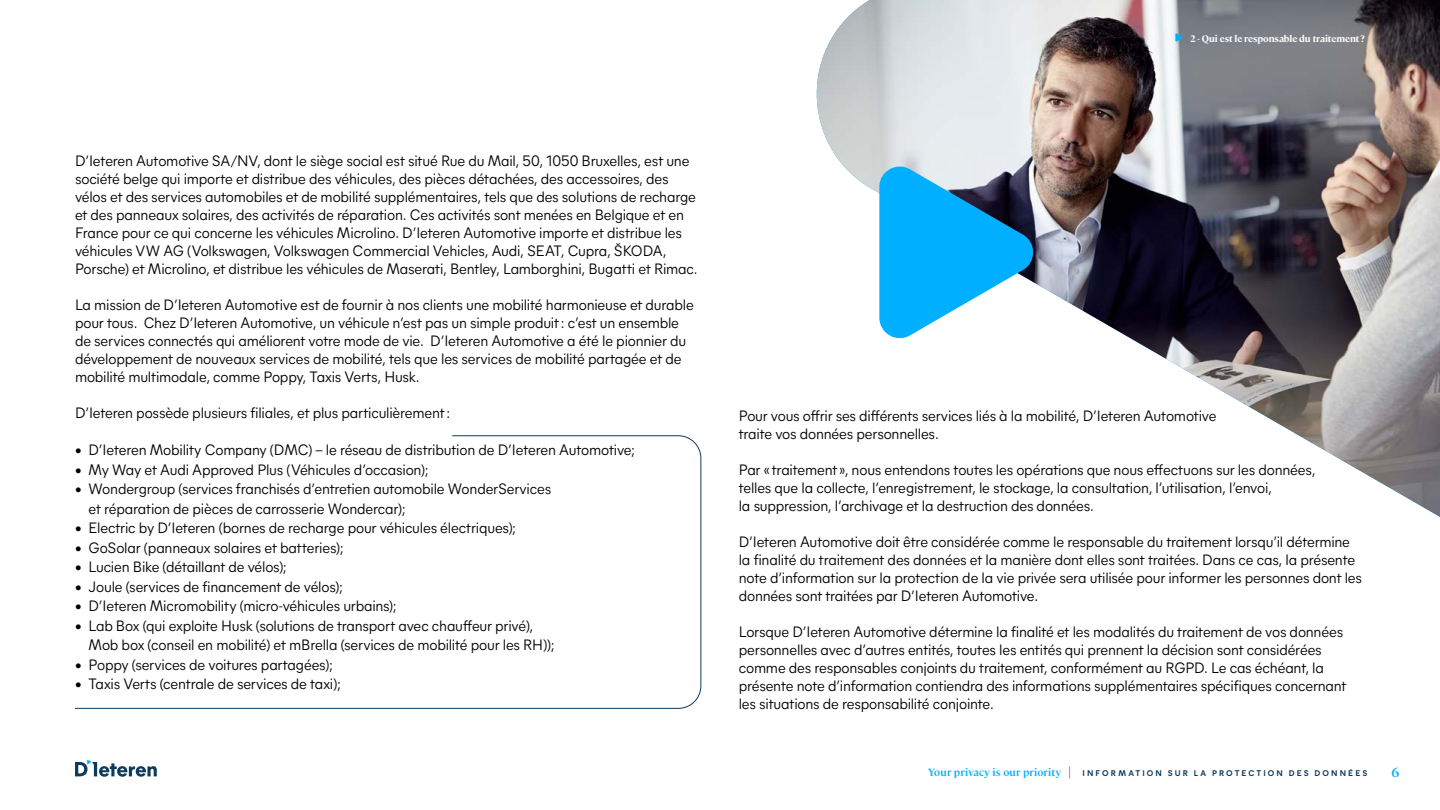
<style>
.page{position:relative;width:1440px;height:810px;background:#fff}
.page>*{position:absolute;margin:0;border:0;box-sizing:border-box;transform-origin:0 0}
.t1{font:15px/18px "Mier A";letter-spacing:-.015em;color:#000}
.t2{font:600 13.5px "Cambon";color:#00afff}
.t3{font:600 10.5px "Cambon";letter-spacing:.01em;color:#00afff}
.t4{font:700 9.45px "Cambon";letter-spacing:-.005em;color:#fff}
.t5{font:700 8.25px "Mier A";letter-spacing:.255em;color:#0d3b5c}
.s1{font-size:15.75px;color:#0d3b5c}
</style>
<div class="page">
<svg style="left:75px;top:760px;width:82px;height:17px"></svg>
<svg style="left:75px;top:435px;width:627px;height:274px"></svg>
<img style="left:816px;top:0;width:624px;height:517px">
<svg style="left:879px;top:161px;width:158px;height:182px"></svg>
<svg style="left:1175px;top:33px;width:8px;height:9px"></svg>
<p class="t4" style="left:1190px;top:31px;width:176px">2 - Qui est le responsable du traitement ?</p>
<p class="t1" style="left:75px;top:151px;width:624px">D’Ieteren Automotive SA/NV, dont le siège social est situé Rue du Mail, 50, 1050 Bruxelles, est une société belge qui importe et distribue des véhicules, des pièces détachées, des accessoires, des vélos et des services automobiles et de mobilité supplémentaires, tels que des solutions de recharge et des panneaux solaires, des activités de réparation. Ces activités sont menées en Belgique et en France pour ce qui concerne les véhicules Microlino. D’Ieteren Automotive importe et distribue les véhicules VW AG (Volkswagen, Volkswagen Commercial Vehicles, Audi, SEAT, Cupra, ŠKODA, Porsche) et Microlino, et distribue les véhicules de Maserati, Bentley, Lamborghini, Bugatti et Rimac.</p>
<p class="t1" style="left:75px;top:295px;width:620px">La mission de D’Ieteren Automotive est de fournir à nos clients une mobilité harmonieuse et durable pour tous. Chez D’Ieteren Automotive, un véhicule n’est pas un simple produit: c’est un ensemble de services connectés qui améliorent votre mode de vie. D’Ieteren Automotive a été le pionnier du développement de nouveaux services de mobilité, tels que les services de mobilité partagée et de mobilité multimodale, comme Poppy, Taxis Verts, Husk.</p>
<p class="t1" style="left:75px;top:403px;width:377px">D’Ieteren possède plusieurs filiales, et plus particulièrement:</p>
<p class="t1" style="left:75px;top:440px;width:562px">• D’Ieteren Mobility Company (DMC) – le réseau de distribution de D’Ieteren Automotive;</p>
<p class="t1" style="left:75px;top:460px;width:355px">• My Way et Audi Approved Plus (Véhicules d’occasion);</p>
<p class="t1" style="left:88px;top:478px;width:464px;line-height:19.5px;text-indent:-13px">• Wondergroup (services franchisés d’entretien automobile WonderServices et réparation de pièces de carrosserie Wondercar);</p>
<p class="t1" style="left:75px;top:518px;width:443px">• Electric by D’Ieteren (bornes de recharge pour véhicules électriques);</p>
<p class="t1" style="left:75px;top:538px;width:270px">• GoSolar (panneaux solaires et batteries);</p>
<p class="t1" style="left:75px;top:557px;width:213px">• Lucien Bike (détaillant de vélos);</p>
<p class="t1" style="left:75px;top:577px;width:269px">• Joule (services de financement de vélos);</p>
<p class="t1" style="left:75px;top:596px;width:323px">• D’Ieteren Micromobility (micro-véhicules urbains);</p>
<p class="t1" style="left:88px;top:615px;width:468px;line-height:19.5px;text-indent:-13px">• Lab Box (qui exploite Husk (solutions de transport avec chauffeur privé),<br>Mob box (conseil en mobilité) et mBrella (services de mobilité pour les RH));</p>
<p class="t1" style="left:75px;top:655px;width:259px">• Poppy (services de voitures partagées);</p>
<p class="t1" style="left:75px;top:674px;width:267px">• Taxis Verts (centrale de services de taxi);</p>
<p class="t1" style="left:739px;top:406px;width:479px">Pour vous offrir ses différents services liés à la mobilité, D’Ieteren Automotive traite vos données personnelles.</p>
<p class="t1" style="left:739px;top:460px;width:578px">Par « traitement », nous entendons toutes les opérations que nous effectuons sur les données, telles que la collecte, l’enregistrement, le stockage, la consultation, l’utilisation, l’envoi,<br>la suppression, l’archivage et la destruction des données.</p>
<p class="t1" style="left:739px;top:532px;width:625px">D’Ieteren Automotive doit être considérée comme le responsable du traitement lorsqu’il détermine la finalité du traitement des données et la manière dont elles sont traitées. Dans ce cas, la présente note d’information sur la protection de la vie privée sera utilisée pour informer les personnes dont les données sont traitées par D’Ieteren Automotive.</p>
<p class="t1" style="left:739px;top:622px;width:609px">Lorsque D’Ieteren Automotive détermine la finalité et les modalités du traitement de vos données personnelles avec d’autres entités, toutes les entités qui prennent la décision sont considérées comme des responsables conjoints du traitement, conformément au RGPD. Le cas échéant, la présente note d’information contiendra des informations supplémentaires spécifiques concernant les situations de responsabilité conjointe.</p>
<p class="t3" style="left:928px;top:764px;width:145px">Your privacy is our priority <span class="s1">|</span></p>
<p class="t5" style="left:1083px;top:767px;width:286px">INFORMATION SUR LA PROTECTION DES DONNÉES</p>
<p class="t2" style="left:1392px;top:763px;width:9px">6</p>
</div>
